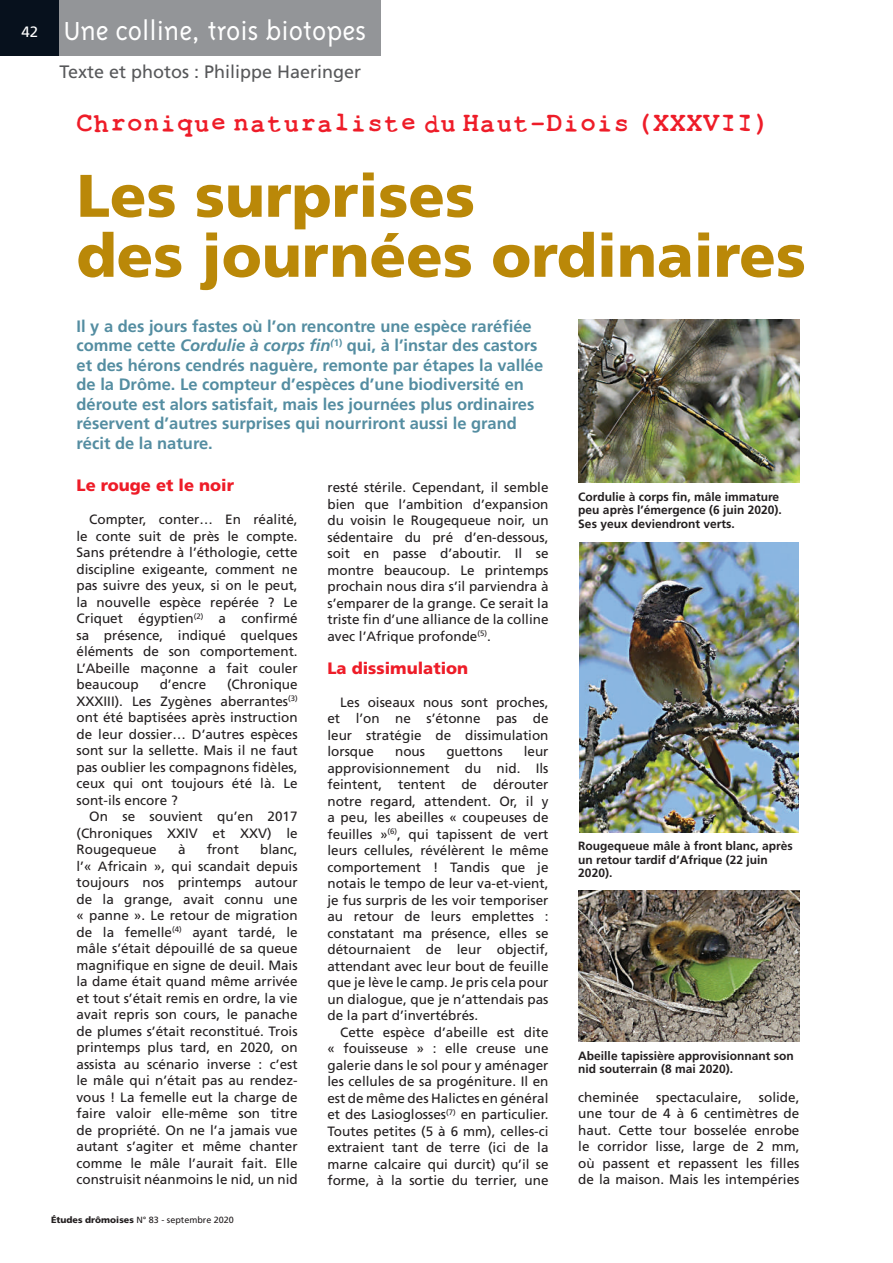
<style>
.page{position:relative;width:893px;height:1263px;background:#fff}
.page>*{position:absolute;margin:0;border:0;box-sizing:border-box;transform-origin:0 0}
.t1{font:900 60px/60px "Frutiger";color:#ba8808}
.t2{font:300 30px "Triplex";color:#fff}
.t3{font:27px "Toxica";letter-spacing:.02em;color:#ee1c28}
.t4{font:18px "Frutiger";color:#57585a}
.t5{font:700 16.5px/19.5px "Frutiger";color:#548da1}
.t6{font:900 16.5px "Frutiger";color:#ee1c28}
.t7{font:15px "Frutiger";color:#fff}
.t8{font:13.5px/16.5px "Frutiger";color:#231f20;text-align:justify}
.t9{font:700 12px/13.5px "Frutiger";color:#231f20}
.t10{font:9px "Frutiger";color:#231f20}
.s1{font-style:italic}
.s2{font-weight:900}
</style>
<div class="page">
<div style="left:0;top:0;width:60px;height:55px;background:#07111d"></div>
<div style="left:60px;top:0;width:321px;height:55px;background:#939598"></div>
<img style="left:578px;top:319px;width:221px;height:164px">
<img style="left:578px;top:891px;width:221px;height:151px">
<img style="left:579px;top:542px;width:219px;height:290px">
<p class="t7" style="left:21px;top:23px;width:18px">42</p>
<h2 class="t2" style="left:64px;top:14px;width:304px">Une colline, trois biotopes</h2>
<h3 class="t4" style="left:60px;top:61px;width:303px">Texte et photos : Philippe Haeringer</h3>
<h3 class="t3" style="left:77px;top:107px;width:695px">Chronique naturaliste du Haut-Diois (XXXVII)</h3>
<h1 class="t1" style="left:77px;top:165px;width:731px">Les surprises<br>des journées ordinaires</h1>
<p class="t5" style="left:77px;top:316px;width:468px">Il y a des jours fastes où l’on rencontre une espèce raréfiée comme cette <span class="s1">Cordulie à corps fin</span><sup>(</sup><sup>1)</sup> qui, à l’instar des castors et des hérons cendrés naguère, remonte par étapes la vallée de la Drôme. Le compteur d’espèces d’une biodiversité en déroute est alors satisfait, mais les journées plus ordinaires réservent d’autres surprises qui nourriront aussi le grand récit de la nature.</p>
<p class="t6" style="left:77px;top:475px;width:159px">Le rouge et le noir</p>
<p class="t8" style="left:77px;top:511px;width:223px;text-indent:13px">Compter, conter… En réalité, le conte suit de près le compte.<br>Sans prétendre à l’éthologie, cette discipline exigeante, comment ne pas suivre des yeux, si on le peut, la nouvelle espèce repérée ? Le Criquet égyptien<sup>(2)</sup> a confirmé sa présence, indiqué quelques éléments de son comportement.<br>L’Abeille maçonne a fait couler beaucoup</p>
<p class="t8" style="left:77px;top:676px;width:223px;text-indent:151px">(Chronique XXXIII). Les Zygènes aberrantes<sup>(3) </sup>ont été baptisées après instruction de leur dossier… D’autres espèces sont sur la sellette. Mais il ne faut pas oublier les compagnons fidèles, ceux qui ont toujours été là. Le sont-ils encore ?</p>
<p class="t8" style="left:77px;top:808px;width:223px;text-indent:13px">On se souvient qu’en 2017 (Chroniques XXIV et XXV) le Rougequeue</p>
<p class="t8" style="left:160px;top:676px;width:48px">d’encre</p>
<p class="t8" style="left:178px;top:841px;width:9px">à</p>
<p class="t8" style="left:207px;top:841px;width:34px">front</p>
<p class="t8" style="left:77px;top:841px;width:223px;text-indent:184px">blanc, l’« Africain », qui scandait depuis toujours nos printemps autour de la grange, avait connu une « panne ». Le retour de migration de la femelle<sup>(4)</sup> ayant tardé, le mâle s’était dépouillé de sa queue magnifique en signe de deuil. Mais la dame était quand même arrivée et tout s’était remis en ordre, la vie avait repris son cours, le panache de plumes s’était reconstitué. Trois printemps plus tard, en 2020, on assista au scénario inverse : c’est le mâle qui n’était pas au rendez&shy;vous ! La femelle eut la charge de faire valoir elle-même son titre de propriété. On ne l’a jamais vue autant s’agiter et même chanter comme le mâle l’aurait fait. Elle construisit néanmoins le nid, un nid</p>
<p class="t10" style="left:51px;top:1215px;width:184px"><span class="s2">Études drômoises</span> N° 83 - septembre 2020</p>
<p class="t8" style="left:327px;top:479px;width:223px">resté stérile. Cependant, il semble bien que l’ambition d’expansion du voisin le Rougequeue noir, un sédentaire du pré d’en-dessous, soit en passe d’aboutir. Il se montre beaucoup. Le printemps prochain nous dira s’il parviendra à s’emparer de la grange. Ce serait la triste fin d’une alliance de la colline avec l’Afrique profonde<sup>(5)</sup>.</p>
<p class="t6" style="left:327px;top:658px;width:142px">La dissimulation</p>
<p class="t8" style="left:327px;top:693px;width:223px;text-indent:13px">Les oiseaux nous sont proches, et l’on ne s’étonne pas de leur stratégie de dissimulation lorsque</p>
<p class="t8" style="left:327px;top:743px;width:223px;text-indent:196px">leur approvisionnement du nid. Ils feintent, tentent de dérouter notre regard, attendent. Or, il y a peu, les abeilles « coupeuses de feuilles »<sup>(6)</sup>, qui tapissent de vert leurs cellules, révélèrent le même comportement ! Tandis que je notais le tempo de leur va-et-vient, je fus surpris de les voir temporiser au retour de leurs emplettes : constatant ma présence, elles se détournaient de leur objectif, attendant avec leur bout de feuille que je lève le camp. Je pris cela pour un dialogue, que je n’attendais pas de la part d’invertébrés.</p>
<p class="t8" style="left:327px;top:1023px;width:223px;text-indent:13px">Cette espèce d’abeille est dite « fouisseuse » : elle creuse une galerie dans le sol pour y aménager les cellules de sa progéniture. Il en est de même des Halictes en général et des Lasioglosses<sup>(7)</sup> en particulier.<br>Toutes petites (5 à 6 mm), celles-ci extraient tant de terre (ici de la marne calcaire qui durcit) qu’il se forme, à la sortie du terrier, une</p>
<p class="t8" style="left:395px;top:743px;width:31px">nous</p>
<p class="t8" style="left:446px;top:743px;width:58px">guettons</p>
<p class="t9" style="left:578px;top:489px;width:205px">Cordulie à corps fin, mâle immature peu après l’émergence (6 juin 2020).<br>Ses yeux deviendront verts.</p>
<p class="t9" style="left:578px;top:839px;width:216px">Rougequeue mâle à front blanc, après un retour tardif d’Afrique (22 juin<br>2020).</p>
<p class="t9" style="left:578px;top:1049px;width:217px">Abeille tapissière approvisionnant son nid souterrain (8 mai 2020).</p>
<p class="t8" style="left:578px;top:1089px;width:62px">cheminée</p>
<p class="t8" style="left:656px;top:1089px;width:87px">spectaculaire,</p>
<p class="t8" style="left:578px;top:1089px;width:223px;text-indent:181px">solide, une tour de 4 à 6 centimètres de haut. Cette tour bosselée enrobe le corridor lisse, large de 2 mm, où passent et repassent les filles de la maison. Mais les intempéries</p>
</div>
